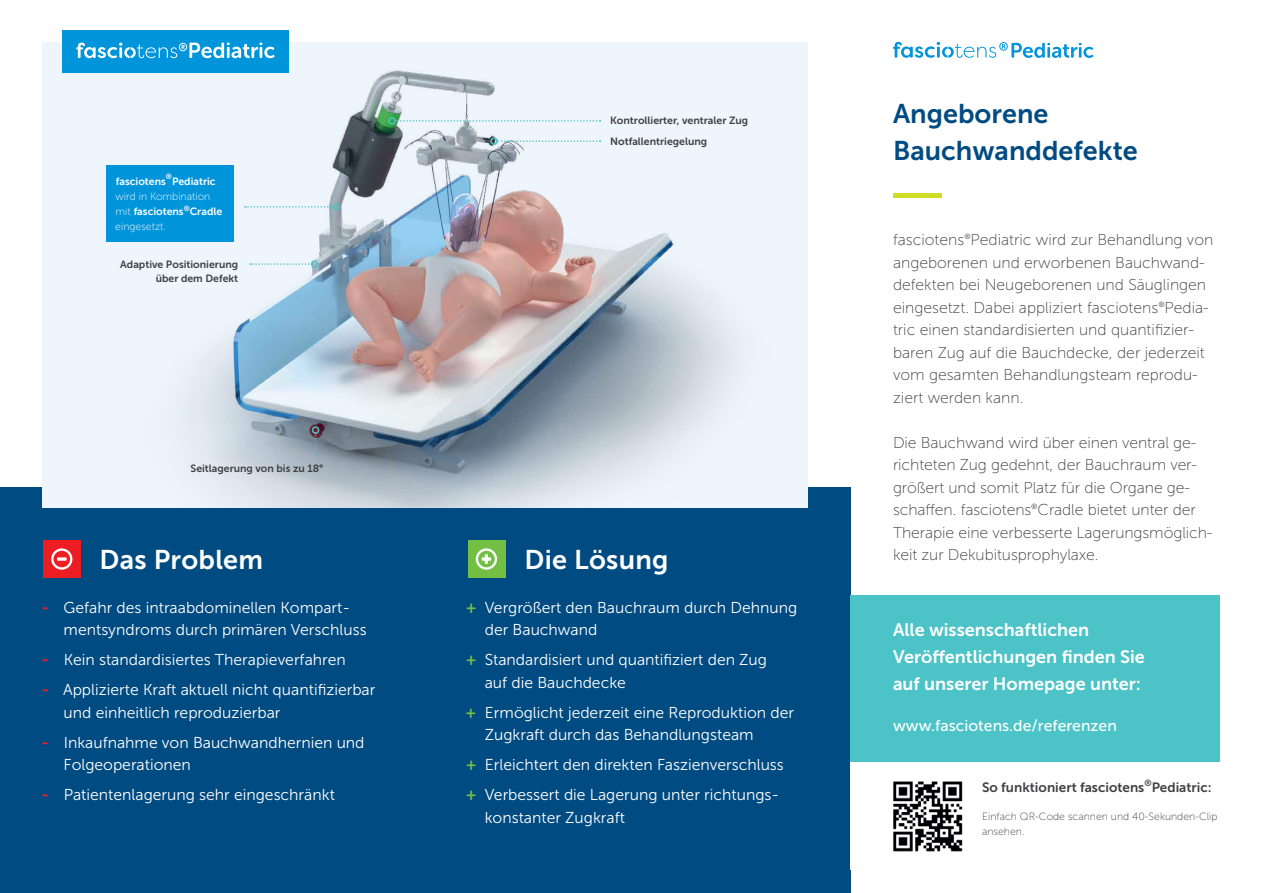
<style>
.page{position:relative;width:1263px;height:893px;background:#fff}
.page>*{position:absolute;margin:0;border:0;box-sizing:border-box;transform-origin:0 0}
.t1{font:27px/37.5px "Museo Sans 700";color:#004b82}
.t2{font:27px "Museo Sans 700";letter-spacing:.01em;color:#fff}
.t3{font:18px/27px "Museo Sans 700";color:#fff}
.t4{font:15.75px/22.5px "Museo Sans 300";color:#fff}
.t5{font:15.75px/22.5px "Museo Sans 100";color:#414042}
.t6{font:15.75px "Museo Sans 500";color:#fff}
.t7{font:13.5px "Museo Sans 700";color:#414042}
.t8{font:10.5px/20.7px "Museo Sans 700";color:#414042}
.t9{font:10.5px/15px "Museo Sans 100";color:#414042}
.t10{font:10.5px "Museo Sans 700";color:#fff}
.t11{font:10.5px "Museo Sans 100";color:#fff}
.t12{font:7.5px "Museo Sans 700";color:#fff}
.s1{font-family:"Museo Sans 100"}
.s2{font-family:"Museo Sans Rounded 700";font-size:16.5px;color:#ed1d24}
.s3{font-family:"Museo Sans Rounded 700";font-size:16.5px;color:#72bf44}
</style>
<div class="page">
<div style="left:0;top:488px;width:850px;height:405px;background:#004b82"></div>
<div style="left:43px;top:43px;width:765px;height:465px;background:#eef5fc"></div>
<img style="left:106px;top:65px;width:628px;height:443px">
<svg style="left:498px;top:140px;width:102px;height:2px"></svg>
<div style="left:490px;top:137px;width:8px;height:8px;border:2px solid #4cc3c7;border-radius:50%"></div>
<svg style="left:250px;top:263px;width:61px;height:2px"></svg>
<div style="left:311px;top:260px;width:7px;height:8px;border:2px solid #4cc3c7;border-radius:50%"></div>
<svg style="left:245px;top:206px;width:87px;height:2px"></svg>
<div style="left:332px;top:203px;width:8px;height:8px;border:2px solid #4cc3c7;border-radius:50%"></div>
<svg style="left:315px;top:434px;width:2px;height:22px"></svg>
<div style="left:312px;top:426px;width:7px;height:8px;border:2px solid #4cc3c7;border-radius:50%"></div>
<svg style="left:396px;top:120px;width:204px;height:2px"></svg>
<div style="left:388px;top:117px;width:8px;height:8px;border:2px solid #4cc3c7;border-radius:50%"></div>
<div style="left:107px;top:165px;width:127px;height:76px;background:#0095da"></div>
<svg style="left:893px;top:42px;width:200px;height:16px"></svg>
<div style="left:62px;top:30px;width:226px;height:43px;background:#0095da"></div>
<svg style="left:76px;top:43px;width:199px;height:15px"></svg>
<div style="left:43px;top:540px;width:38px;height:38px;background:#ed1d24"></div>
<svg style="left:51px;top:548px;width:21px;height:22px"></svg>
<svg style="left:57px;top:557px;width:10px;height:4px"></svg>
<div style="left:468px;top:540px;width:37px;height:38px;background:#72bf44"></div>
<svg style="left:476px;top:548px;width:21px;height:22px"></svg>
<div style="left:850px;top:595px;width:370px;height:166px;background:#4cc3c7"></div>
<div style="left:893px;top:193px;width:48px;height:5px;background:#d0dd28"></div>
<img style="left:893px;top:782px;width:70px;height:70px">
<p class="t12" style="left:166px;top:172px;width:8px">®</p>
<p class="t10" style="left:116px;top:176px;width:52px">fasciotens</p>
<p class="t10" style="left:172px;top:176px;width:45px">Pediatric</p>
<p class="t11" style="left:116px;top:191px;width:96px">wird in Kombination</p>
<p class="t10" style="left:116px;top:206px;width:108px"><span class="s1">mit</span> fasciotens<sup>®</sup>Cradle</p>
<p class="t11" style="left:115px;top:221px;width:52px">eingesetzt.</p>
<p class="t8" style="left:120px;top:257px;width:119px;line-height:14.1px;text-align:right">Adaptive Positionierung über dem Defekt</p>
<p class="t8" style="left:191px;top:458px;width:134px">Seitlagerung von bis zu 18°</p>
<p class="t8" style="left:610px;top:110px;width:140px">Kontrollierter, ventraler Zug<br>Notfallentriegelung</p>
<h1 class="t2" style="left:99px;top:544px;width:165px">Das Problem</h1>
<h1 class="t2" style="left:524px;top:544px;width:146px">Die Lösung</h1>
<p class="t4" style="left:64px;top:596px;width:305px;text-indent:-22px"><span class="s2">-</span> Gefahr des intraabdominellen Kompart&shy;mentsyndroms durch primären Verschluss</p>
<p class="t4" style="left:42px;top:648px;width:306px"><span class="s2">-</span> Kein standardisiertes Therapieverfahren</p>
<p class="t4" style="left:64px;top:678px;width:313px;text-indent:-21px"><span class="s2">-</span> Applizierte Kraft aktuell nicht quantifizierbar und einheitlich reproduzierbar</p>
<p class="t4" style="left:64px;top:731px;width:302px;text-indent:-22px"><span class="s2">-</span> Inkaufnahme von Bauchwandhernien und<br>Folgeoperationen</p>
<p class="t4" style="left:42px;top:783px;width:295px"><span class="s2">-</span> Patientenlagerung sehr eingeschränkt</p>
<p class="t4" style="left:485px;top:596px;width:314px;text-indent:-19px"><span class="s3">+</span> Vergrößert den Bauchraum durch Dehnung der Bauchwand</p>
<p class="t4" style="left:485px;top:648px;width:284px;text-indent:-19px"><span class="s3">+</span> Standardisiert und quantifiziert den Zug auf die Bauchdecke</p>
<p class="t4" style="left:485px;top:701px;width:311px;text-indent:-19px"><span class="s3">+</span> Ermöglicht jederzeit eine Reproduktion der<br>Zugkraft durch das Behandlungsteam</p>
<p class="t4" style="left:466px;top:750px;width:319px;line-height:30px"><span class="s3">+</span> Erleichtert den direkten Faszienverschluss <span class="s3">+</span> Verbessert die Lagerung unter richtungs-</p>
<p class="t4" style="left:485px;top:806px;width:142px">konstanter Zugkraft</p>
<h1 class="t1" style="left:893px;top:95px;width:246px">Angeborene<br>Bauchwanddefekte</h1>
<p class="t5" style="left:893px;top:229px;width:322px">fasciotens<sup>®</sup>Pediatric wird zur Behandlung von angeborenen und erworbenen Bauchwand&shy;defekten bei Neugeborenen und Säuglingen eingesetzt. Dabei appliziert fasciotens<sup>®</sup>Pedia&shy;tric einen standardisierten und quantifizier&shy;baren Zug auf die Bauchdecke, der jederzeit vom gesamten Behandlungsteam reprodu&shy;ziert werden kann.</p>
<p class="t5" style="left:893px;top:431px;width:321px">Die Bauchwand wird über einen ventral ge&shy;richteten Zug gedehnt, der Bauchraum ver&shy;größert und somit Platz für die Organe ge&shy;schaffen. fasciotens<sup>®</sup>Cradle bietet unter der Therapie eine verbesserte Lagerungsmöglich&shy;keit zur Dekubitusprophylaxe.</p>
<p class="t3" style="left:893px;top:616px;width:253px">Alle wissenschaftlichen<br>Veröffentlichungen finden Sie auf unserer Homepage unter:</p>
<p class="t6" style="left:893px;top:716px;width:225px">www.fasciotens.de/referenzen</p>
<p class="t7" style="left:982px;top:779px;width:231px">So funktioniert fasciotens<sup>®</sup>Pediatric:</p>
<p class="t9" style="left:982px;top:809px;width:237px">Einfach QR-Code scannen und 40-Sekunden-Clip ansehen.</p>
</div>
